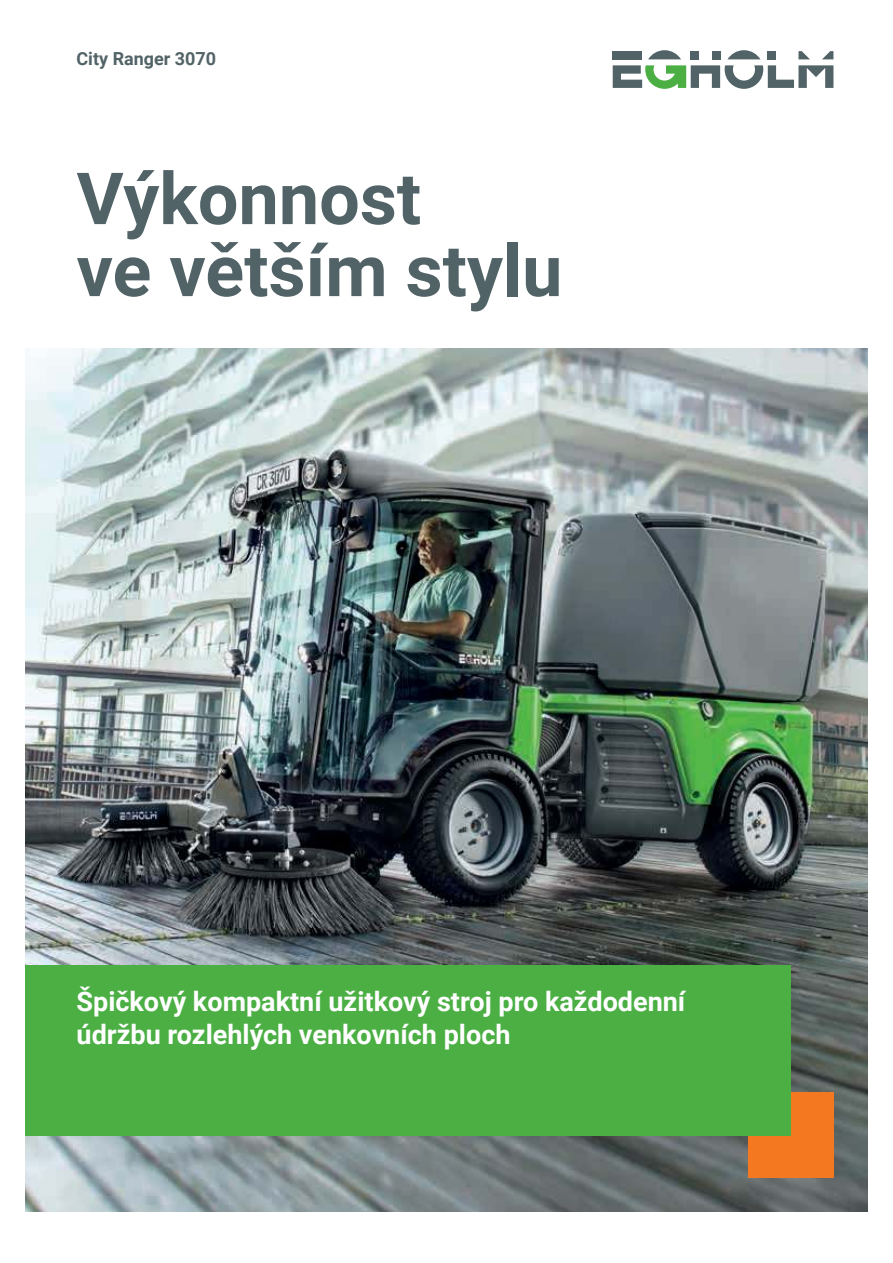
<style>
.page{position:relative;width:893px;height:1263px;background:#fff}
.page>*{position:absolute;margin:0;border:0;box-sizing:border-box;transform-origin:0 0}
.t1{font:700 72px/72px "Roboto";color:#526367}
.t2{font:700 27px/33px "Roboto";color:#fff}
.t3{font:700 18px "Roboto";color:#526367}
</style>
<div class="page">
<img style="left:26px;top:349px;width:841px;height:863px">
<svg style="left:822px;top:51px;width:11px;height:8px"></svg>
<svg style="left:798px;top:51px;width:12px;height:8px"></svg>
<div style="left:768px;top:51px;width:8px;height:8px;background:#526367"></div>
<svg style="left:728px;top:50px;width:32px;height:9px"></svg>
<div style="left:712px;top:51px;width:8px;height:8px;background:#526367"></div>
<div style="left:691px;top:51px;width:8px;height:8px;background:#526367"></div>
<svg style="left:648px;top:50px;width:33px;height:9px"></svg>
<svg style="left:613px;top:65px;width:220px;height:24px"></svg>
<div style="left:613px;top:51px;width:29px;height:8px;background:#526367"></div>
<div style="left:748px;top:1093px;width:85px;height:85px;background:#f47820"></div>
<div style="left:26px;top:965px;width:765px;height:170px;background:#4baf44"></div>
<p class="t3" style="left:77px;top:51px;width:141px">City Ranger 3070</p>
<h1 class="t1" style="left:77px;top:169px;width:487px">Výkonnost<br>ve větším stylu</h1>
<p class="t2" style="left:77px;top:984px;width:610px">Špičkový kompaktní užitkový stroj pro každodenní údržbu rozlehlých venkovních ploch</p>
</div>
